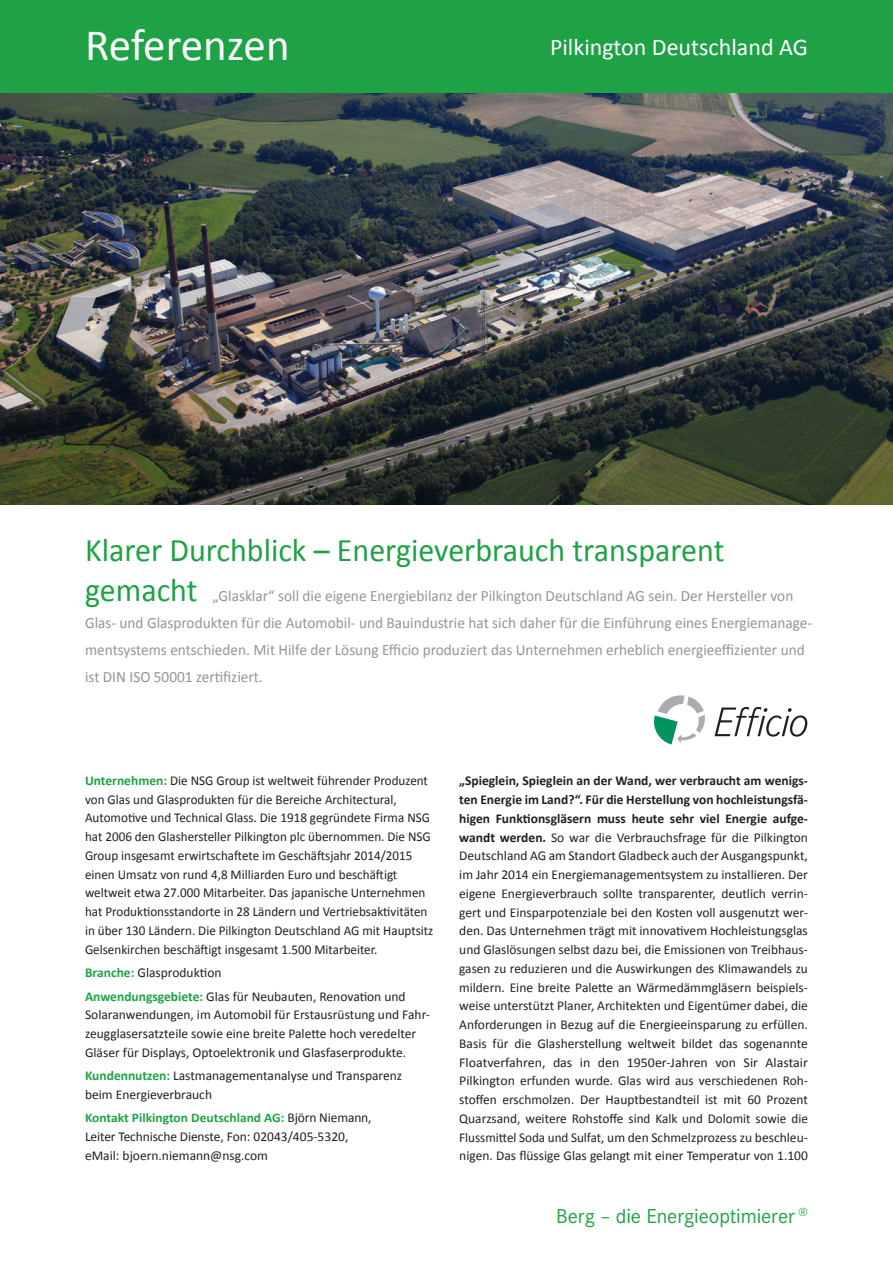
<style>
.page{position:relative;width:893px;height:1263px;background:#fff}
.page>*{position:absolute;margin:0;border:0;box-sizing:border-box;transform-origin:0 0}
.t1{font:45px "Calibri";letter-spacing:-.01em;color:#fff}
.t2{font:33px "Calibri";color:#1fa245}
.t3{font:24px "Calibri";color:#fff}
.t4{font:21px "Corporate S";letter-spacing:-.005em;color:#1fa245}
.t5{font:15.75px/27px "Calibri";color:#939598}
.t6{font:13.5px/18.8px "Calibri";color:#231f20}
.t7{font:700 13.05px "Calibri";color:#1fa245}
.s1{font-size:33px;color:#1fa245}
.s2{font-weight:700;color:#1fa245}
.s3{font-weight:400;font-size:13.5px;color:#231f20}
.s4{font-weight:700}
</style>
<div class="page">
<div style="left:0;top:0;width:893px;height:94px;background:#1fa245"></div>
<img style="left:0;top:94px;width:893px;height:410px">
<svg style="left:715px;top:707px;width:92px;height:30px"></svg>
<svg style="left:654px;top:695px;width:51px;height:49px"></svg>
<p class="t1" style="left:85px;top:17px;width:206px">Referenzen</p>
<p class="t3" style="left:550px;top:32px;width:259px">Pilkington Deutschland AG</p>
<p class="t2" style="left:85px;top:530px;width:641px">Klarer Durchblick – Energieverbrauch transparent</p>
<p class="t5" style="left:85px;top:581px;width:729px"><span class="s1">gemacht</span> „Glasklar“ soll die eigene Energiebilanz der Pilkington Deutschland AG sein. Der Hersteller von Glas- und Glasprodukten für die Automobil- und Bauindustrie hat sich daher für die Einführung eines Energiemanage&shy;mentsystems entschieden. Mit Hilfe der Lösung Efficio produziert das Unternehmen erheblich energieeffizienter und ist DIN ISO 50001 zertifiziert.</p>
<p class="t6" style="left:85px;top:770px;width:350px"><span class="s2">Unternehmen:</span> Die NSG Group ist weltweit führender Produzent von Glas und Glasprodukten für die Bereiche Architectural, Automotive und Technical Glass. Die 1918 gegründete Firma NSG hat 2006 den Glashersteller Pilkington plc übernommen. Die NSG Group insgesamt erwirtschaftete im Geschäftsjahr 2014/2015 einen Umsatz von rund 4,8 Milliarden Euro und beschäftigt weltweit etwa 27.000 Mitarbeiter. Das japanische Unternehmen hat Produktionsstandorte in 28 Ländern und Vertriebsaktivitäten in über 130 Ländern. Die Pilkington Deutschland AG mit Hauptsitz Gelsenkirchen beschäftigt insgesamt 1.500 Mitarbeiter.</p>
<p class="t6" style="left:85px;top:962px;width:138px"><span class="s2">Branche:</span> Glasproduktion</p>
<p class="t6" style="left:85px;top:986px;width:347px"><span class="s2">Anwendungsgebiete:</span> Glas für Neubauten, Renovation und Solaranwendungen, im Automobil für Erstausrüstung und Fahr&shy;zeugglasersatzteile sowie eine breite Palette hoch veredelter Gläser für Displays, Optoelektronik und Glasfaserprodukte.</p>
<p class="t6" style="left:85px;top:1066px;width:319px"><span class="s2">Kundennutzen:</span> Lastmanagementanalyse und Transparenz beim Energieverbrauch</p>
<p class="t7" style="left:85px;top:1109px;width:288px">Kontakt Pilkington Deutschland AG: <span class="s3">Björn Niemann,</span></p>
<p class="t6" style="left:85px;top:1126px;width:265px">Leiter Technische Dienste, Fon: 02043/405-5320, eMail: bjoern.niemann@nsg.com</p>
<p class="t6" style="left:459px;top:771px;width:350px;text-align:justify"><span class="s4">„Spieglein, Spieglein an der Wand, wer verbraucht am wenigs&shy;ten Energie im Land?“. Für die Herstellung von hochleistungsfä&shy;higen Funktionsgläsern muss heute sehr viel Energie aufge&shy;wandt werden.</span> So war die Verbrauchsfrage für die Pilkington Deutschland AG am Standort Gladbeck auch der Ausgangspunkt, im Jahr 2014 ein Energiemanagementsystem zu installieren. Der eigene Energieverbrauch sollte transparenter, deutlich verrin&shy;gert und Einsparpotenziale bei den Kosten voll ausgenutzt wer&shy;den. Das Unternehmen trägt mit innovativem Hochleistungsglas und Glaslösungen selbst dazu bei, die Emissionen von Treibhaus&shy;gasen zu reduzieren und die Auswirkungen des Klimawandels zu mildern. Eine breite Palette an Wärmedämmgläsern beispiels&shy;weise unterstützt Planer, Architekten und Eigentümer dabei, die Anforderungen in Bezug auf die Energieeinsparung zu erfüllen.<br>Basis für die Glasherstellung weltweit bildet das sogenannte Floatverfahren, das in den 1950er-Jahren von Sir Alastair Pilkington erfunden wurde. Glas wird aus verschiedenen Roh&shy;stoffen erschmolzen. Der Hauptbestandteil ist mit 60 Prozent Quarzsand, weitere Rohstoffe sind Kalk und Dolomit sowie die Flussmittel Soda und Sulfat, um den Schmelzprozess zu beschleu&shy;nigen. Das flüssige Glas gelangt mit einer Temperatur von 1.100</p>
<p class="t4" style="left:556px;top:1204px;width:253px">Berg – die Energieoptimierer <sup>®</sup></p>
</div>
